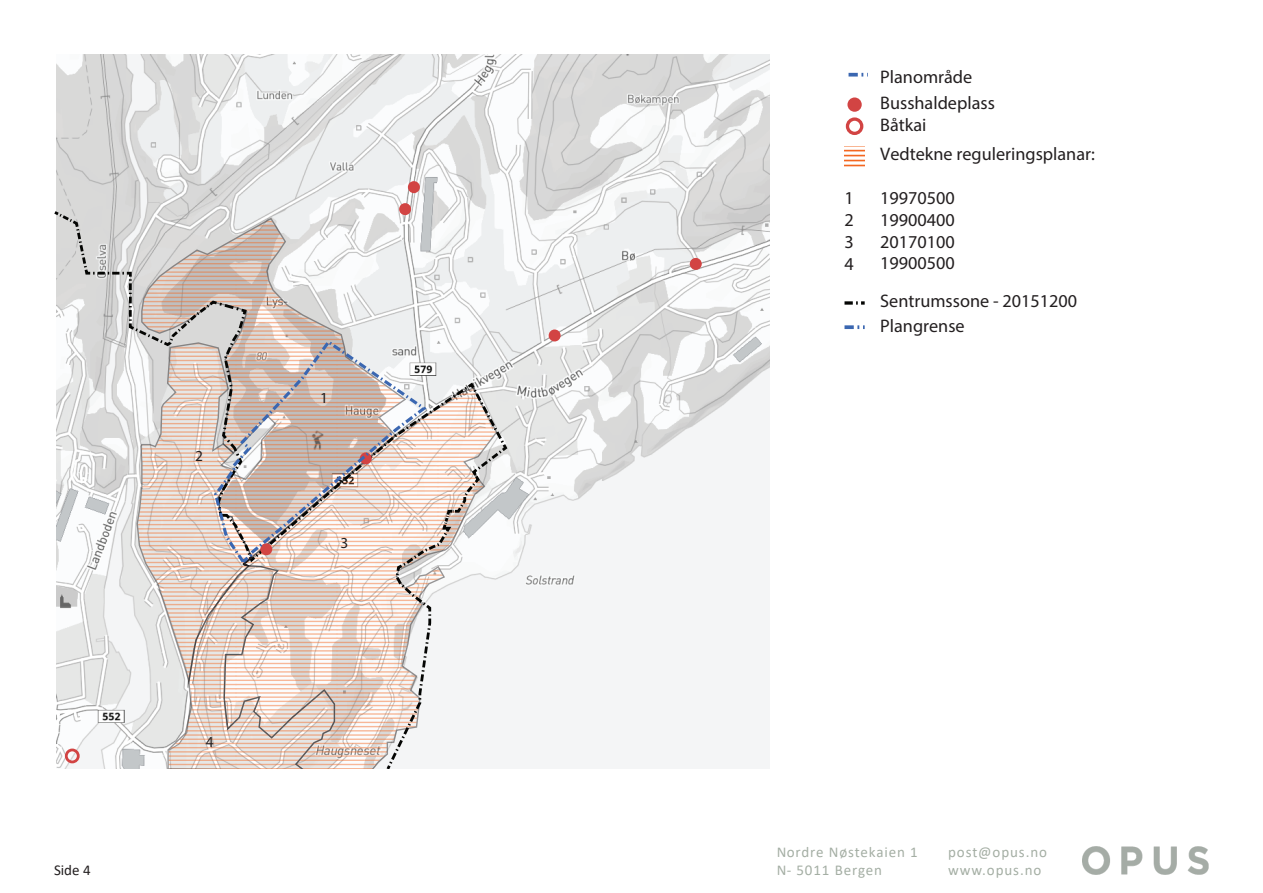
<style>
.page{position:relative;width:1263px;height:893px;background:#fff}
.page>*{position:absolute;margin:0;border:0;box-sizing:border-box;transform-origin:0 0}
.t1{font:18.15px/21.9px "Myriad Pro";color:#231f20}
.t2{font:15.3px "Myriad Pro";color:#231f20}
.t3{font:15px/18px "Calibri";letter-spacing:.06em;color:#495d48}
.t4{font:15px "Calibri";color:#231f20}
</style>
<div class="page">
<img style="left:1082px;top:846px;width:127px;height:28px">
<img style="left:56px;top:54px;width:714px;height:714px">
<svg style="left:55px;top:209px;width:454px;height:559px"></svg>
<div style="left:408px;top:181px;width:12px;height:12px;background:#d24443;border-radius:50%"></div>
<div style="left:399px;top:203px;width:12px;height:12px;background:#d24443;border-radius:50%"></div>
<div style="left:549px;top:329px;width:12px;height:12px;background:#d24443;border-radius:50%"></div>
<div style="left:690px;top:258px;width:12px;height:12px;background:#d24443;border-radius:50%"></div>
<svg style="left:212px;top:338px;width:217px;height:228px"></svg>
<div style="left:846px;top:117px;width:17px;height:18px;border:3px solid #d24443;border-radius:50%"></div>
<div style="left:847px;top:97px;width:15px;height:15px;background:#d24443;border-radius:50%"></div>
<svg style="left:844px;top:149px;width:21px;height:18px"></svg>
<svg style="left:844px;top:301px;width:21px;height:4px"></svg>
<svg style="left:844px;top:325px;width:21px;height:4px"></svg>
<svg style="left:848px;top:73px;width:20px;height:4px"></svg>
<p class="t2" style="left:195px;top:447px;width:9px">2</p>
<p class="t4" style="left:54px;top:859px;width:38px">Side 4</p>
<p class="t2" style="left:206px;top:732px;width:9px">4</p>
<p class="t2" style="left:320px;top:388px;width:9px">1</p>
<p class="t2" style="left:340px;top:534px;width:9px">3</p>
<p class="t1" style="left:844px;top:187px;width:11px;text-align:justify">1<br>2<br>3<br>4</p>
<p class="t1" style="left:880px;top:63px;width:116px;line-height:26.8px">Planområde<br>Busshaldeplass</p>
<p class="t1" style="left:880px;top:110px;width:216px;line-height:29px">Båtkai<br>Vedtekne reguleringsplanar:</p>
<p class="t1" style="left:880px;top:187px;width:76px;text-align:justify">19970500<br>19900400<br>20170100<br>19900500</p>
<p class="t1" style="left:880px;top:289px;width:198px;line-height:24.2px">Sentrumssone - 20151200<br>Plangrense</p>
<p class="t3" style="left:776px;top:842px;width:143px">Nordre Nøstekaien 1<br>N- 5011 Bergen</p>
<p class="t3" style="left:948px;top:842px;width:100px">post@opus.no www.opus.no</p>
</div>
